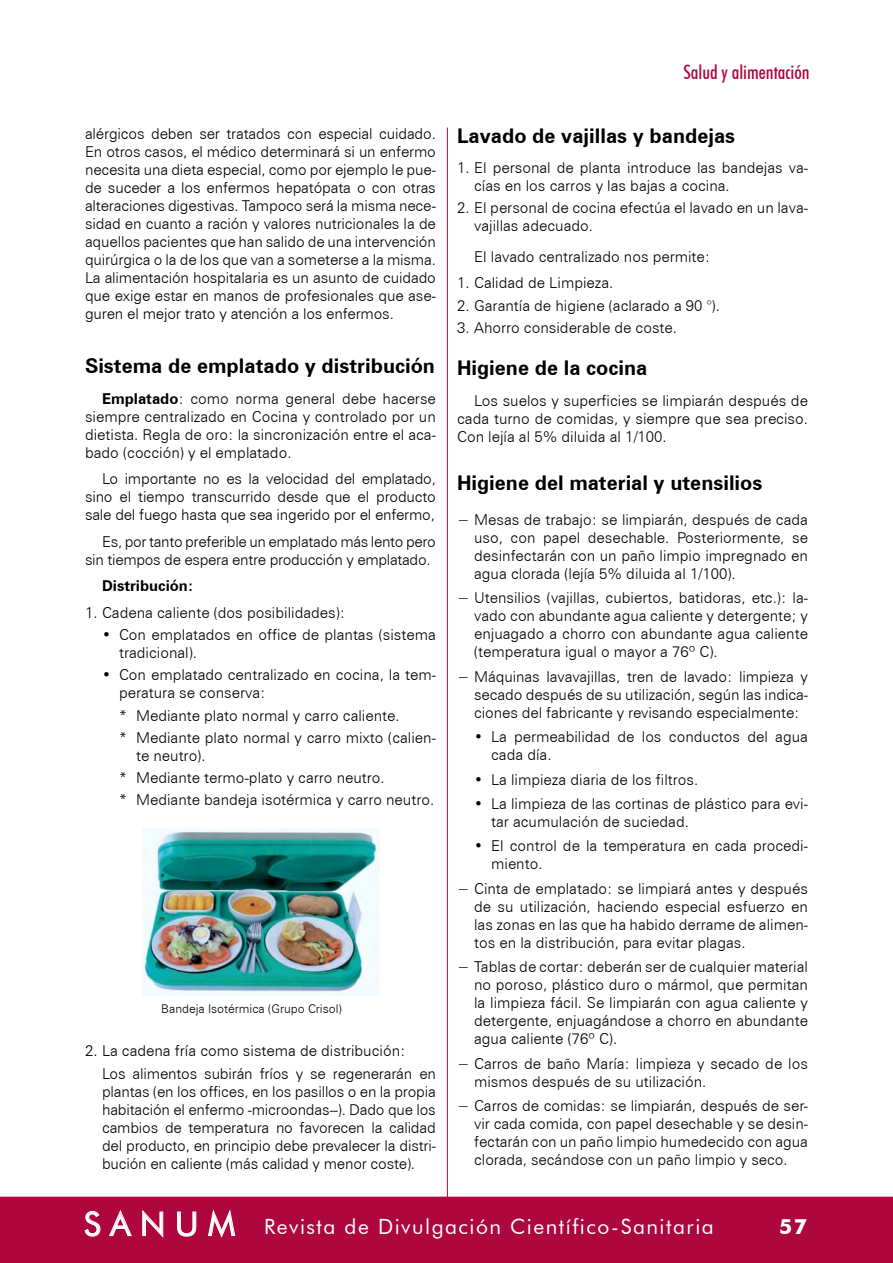
<style>
.page{position:relative;width:893px;height:1263px;background:#fff}
.page>*{position:absolute;margin:0;border:0;box-sizing:border-box;transform-origin:0 0}
.t1{font:21px "Futura BT";letter-spacing:.07em;color:#fff}
.t2{font:700 21px "Futura BT";color:#fff}
.t3{font:700 20.25px "Zurich BT";color:#000}
.t4{font:500 condensed 19.5px "Futura BT";color:#ad073d}
.t5{font:300 15px/18px "Zurich BT";color:#000;text-align:justify}
.t6{font:300 15px/18px "Zurich BT";letter-spacing:-.02em;color:#000}
.t7{font:700 15px "Zurich BT";color:#000}
.t8{font:300 12px "Zurich BT";color:#000}
.s1{font-weight:700}
.s2{font-size:33px}
</style>
<div class="page">
<div style="left:0;top:1197px;width:893px;height:66px;background:#ad073d"></div>
<hr style="left:447px;top:128px;width:1px;height:1073px;background:#ad073d">
<img style="left:142px;top:828px;width:238px;height:167px">
<p class="t5" style="left:85px;top:125px;width:352px">alérgicos deben ser tratados con especial cuidado.<br>En otros casos, el médico determinará si un enfermo necesita una dieta especial, como por ejemplo le pue&shy;de suceder a los enfermos hepatópata o con otras alteraciones digestivas. Tampoco será la misma nece&shy;sidad en cuanto a ración y valores nutricionales la de aquellos pacientes que han salido de una intervención quirúrgica o la de los que van a someterse a la misma.<br>La alimentación hospitalaria es un asunto de cuidado que exige estar en manos de profesionales que ase&shy;guren el mejor trato y atención a los enfermos.</p>
<h2 class="t3" style="left:85px;top:354px;width:351px">Sistema de emplatado y distribución</h2>
<p class="t5" style="left:85px;top:389px;width:352px;text-indent:17px"><span class="s1">Emplatado</span>: como norma general debe hacerse siempre centralizado en Cocina y controlado por un dietista. Regla de oro: la sincronización entre el aca&shy;bado (cocción) y el emplatado.</p>
<p class="t5" style="left:85px;top:470px;width:352px;text-indent:17px">Lo importante no es la velocidad del emplatado, sino el tiempo transcurrido desde que el producto sale del fuego hasta que sea ingerido por el enfermo,</p>
<p class="t6" style="left:85px;top:532px;width:352px;text-indent:17px">Es, por tanto preferible un emplatado más lento pero sin tiempos de espera entre producción y emplatado.</p>
<p class="t7" style="left:102px;top:577px;width:93px">Distribución:</p>
<p class="t5" style="left:85px;top:603px;width:262px">1. Cadena caliente (dos posibilidades):</p>
<p class="t5" style="left:119px;top:626px;width:318px;text-indent:-17px">• Con emplatados en office de plantas (sistema tradicional).</p>
<p class="t5" style="left:119px;top:666px;width:318px;text-indent:-17px">• Con emplatado centralizado en cocina, la tem&shy;peratura se conserva:</p>
<p class="t5" style="left:119px;top:704px;width:318px;line-height:22.2px">* Mediante plato normal y carro caliente.<br>* Mediante plato normal y carro mixto (calien-</p>
<p class="t5" style="left:119px;top:744px;width:317px;line-height:22.2px;text-align:left;text-indent:17px">te neutro).<br>* Mediante termo-plato y carro neutro.<br>* Mediante bandeja isotérmica y carro neutro.</p>
<p class="t8" style="left:161px;top:1001px;width:182px">Bandeja Isotérmica (Grupo Crisol)</p>
<p class="t5" style="left:102px;top:1040px;width:335px;line-height:22.2px;text-indent:-17px">2. La cadena fría como sistema de distribución:<br>Los alimentos subirán fríos y se regenerarán en</p>
<p class="t5" style="left:102px;top:1082px;width:335px">plantas (en los offices, en los pasillos o en la propia habitación el enfermo -microondas--). Dado que los cambios de temperatura no favorecen la calidad del producto, en principio debe prevalecer la distri&shy;bución en caliente (más calidad y menor coste).</p>
<h3 class="t4" style="left:683px;top:60px;width:128px">Salud y alimentación</h3>
<h2 class="t3" style="left:457px;top:123px;width:280px">Lavado de vajillas y bandejas</h2>
<p class="t5" style="left:474px;top:158px;width:335px;text-indent:-17px">1. El personal de planta introduce las bandejas va&shy;cías en los carros y las bajas a cocina.</p>
<p class="t5" style="left:474px;top:199px;width:335px;text-indent:-17px">2. El personal de cocina efectúa el lavado en un lava&shy;vajillas adecuado.</p>
<p class="t5" style="left:474px;top:247px;width:238px">El lavado centralizado nos permite:</p>
<p class="t5" style="left:457px;top:274px;width:158px">1. Calidad de Limpieza.</p>
<p class="t5" style="left:457px;top:296px;width:264px">2. Garantía de higiene (aclarado a 90 °).</p>
<p class="t5" style="left:457px;top:318px;width:221px">3. Ahorro considerable de coste.</p>
<h2 class="t3" style="left:457px;top:356px;width:192px">Higiene de la cocina</h2>
<p class="t5" style="left:457px;top:391px;width:352px;text-indent:17px">Los suelos y superficies se limpiarán después de cada turno de comidas, y siempre que sea preciso.<br>Con lejía al 5% diluida al 1/100.</p>
<h2 class="t3" style="left:457px;top:470px;width:307px">Higiene del material y utensilios</h2>
<p class="t5" style="left:474px;top:511px;width:335px;text-indent:-17px">− Mesas de trabajo: se limpiarán, después de cada uso, con papel desechable. Posteriormente, se desinfectarán con un paño limpio impregnado en agua clorada (lejía 5% diluida al 1/100).</p>
<p class="t5" style="left:474px;top:589px;width:335px;text-indent:-17px">− Utensilios (vajillas, cubiertos, batidoras, etc.): la&shy;vado con abundante agua caliente y detergente; y enjuagado a chorro con abundante agua caliente (temperatura igual o mayor a 76º C).</p>
<p class="t5" style="left:474px;top:667px;width:335px;text-indent:-17px">− Máquinas lavavajillas, tren de lavado: limpieza y secado después de su utilización, según las indica&shy;ciones del fabricante y revisando especialmente:</p>
<p class="t5" style="left:491px;top:728px;width:318px;text-indent:-17px">• La permeabilidad de los conductos del agua cada día.</p>
<p class="t5" style="left:474px;top:770px;width:226px">• La limpieza diaria de los filtros.</p>
<p class="t5" style="left:491px;top:794px;width:318px;text-indent:-17px">• La limpieza de las cortinas de plástico para evi&shy;tar acumulación de suciedad.</p>
<p class="t5" style="left:491px;top:837px;width:318px;text-indent:-17px">• El control de la temperatura en cada procedi&shy;miento.</p>
<p class="t5" style="left:474px;top:879px;width:335px;text-indent:-17px">− Cinta de emplatado: se limpiará antes y después de su utilización, haciendo especial esfuerzo en las zonas en las que ha habido derrame de alimen&shy;tos en la distribución, para evitar plagas.</p>
<p class="t5" style="left:474px;top:958px;width:335px;text-indent:-17px">− Tablas de cortar: deberán ser de cualquier material no poroso, plástico duro o mármol, que permitan la limpieza fácil. Se limpiarán con agua caliente y detergente, enjuagándose a chorro en abundante agua caliente (76º C).</p>
<p class="t5" style="left:474px;top:1054px;width:335px;text-indent:-17px">− Carros de baño María: limpieza y secado de los mismos después de su utilización.</p>
<p class="t5" style="left:474px;top:1096px;width:335px;text-indent:-17px">− Carros de comidas: se limpiarán, después de ser&shy;vir cada comida, con papel desechable y se desin&shy;fectarán con un paño limpio humedecido con agua clorada, secándose con un paño limpio y seco.</p>
<h1 class="t1" style="left:84px;top:1214px;width:631px"><span class="s2">S A N U M</span> Revista de Divulgación Científico-Sanitaria</h1>
<h1 class="t2" style="left:779px;top:1214px;width:29px">57</h1>
</div>
